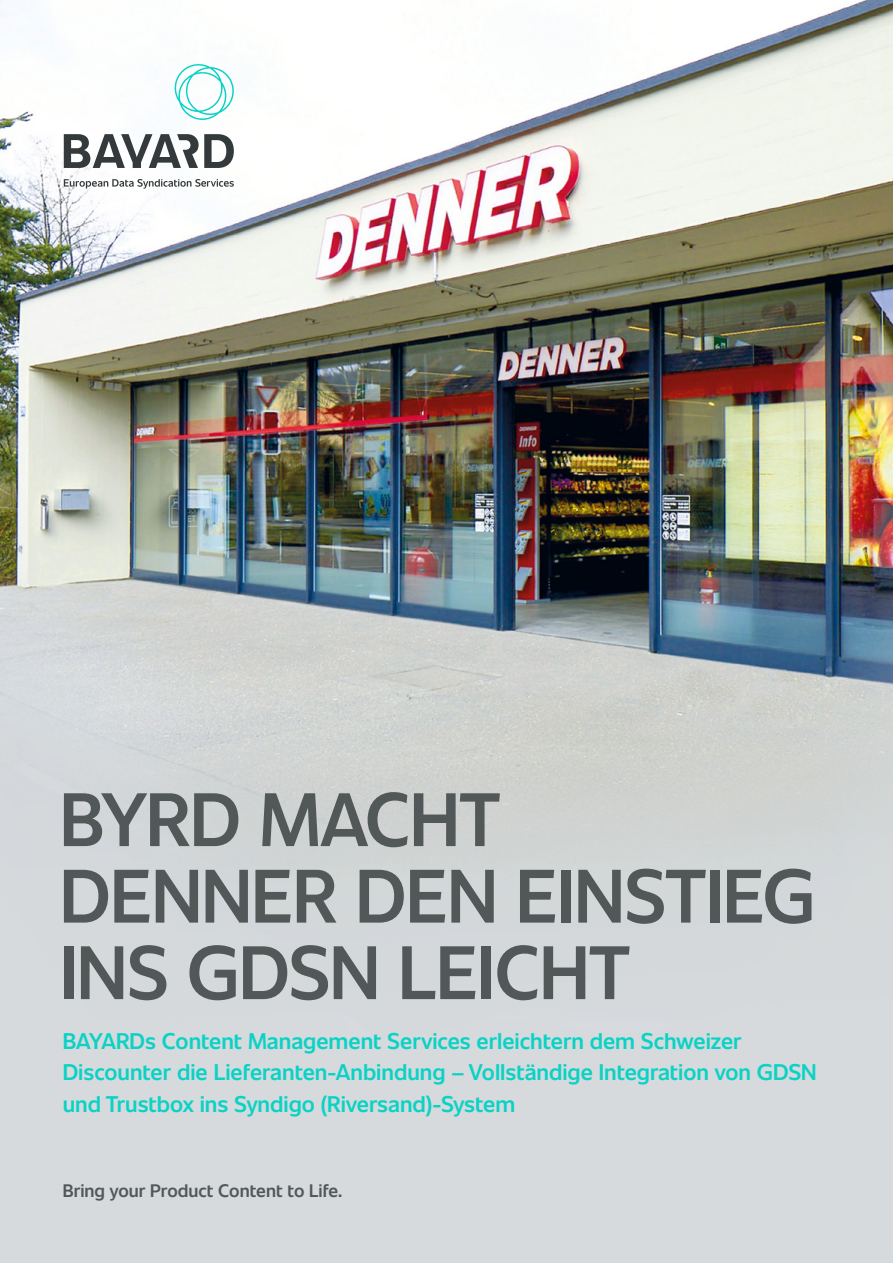
<style>
.page{position:relative;width:893px;height:1263px;background:#fff}
.page>*{position:absolute;margin:0;border:0;box-sizing:border-box;transform-origin:0 0}
.t1{font:600 75px/76.5px "Unitext";letter-spacing:-.005em;color:#525758}
.t2{font:600 22.5px/31.5px "Unitext";color:#0ad2c5}
.t3{font:600 18px "Unitext";color:#525758}
</style>
<div class="page">
<img style="left:0;top:0;width:893px;height:1263px">
<svg style="left:64px;top:179px;width:170px;height:10px"></svg>
<svg style="left:64px;top:134px;width:170px;height:34px"></svg>
<svg style="left:174px;top:63px;width:61px;height:57px"></svg>
<h1 class="t1" style="left:60px;top:777px;width:757px">BYRD MACHT<br>DENNER DEN EINSTIEG<br>INS GDSN LEICHT</h1>
<p class="t2" style="left:63px;top:1024px;width:755px">BAYARDs Content Management Services erleichtern dem Schweizer<br>Discounter die Lieferanten-Anbindung – Vollständige Integration von GDSN und Trustbox ins Syndigo (Riversand)-System</p>
<p class="t3" style="left:63px;top:1178px;width:281px">Bring your Product Content to Life.</p>
</div>
